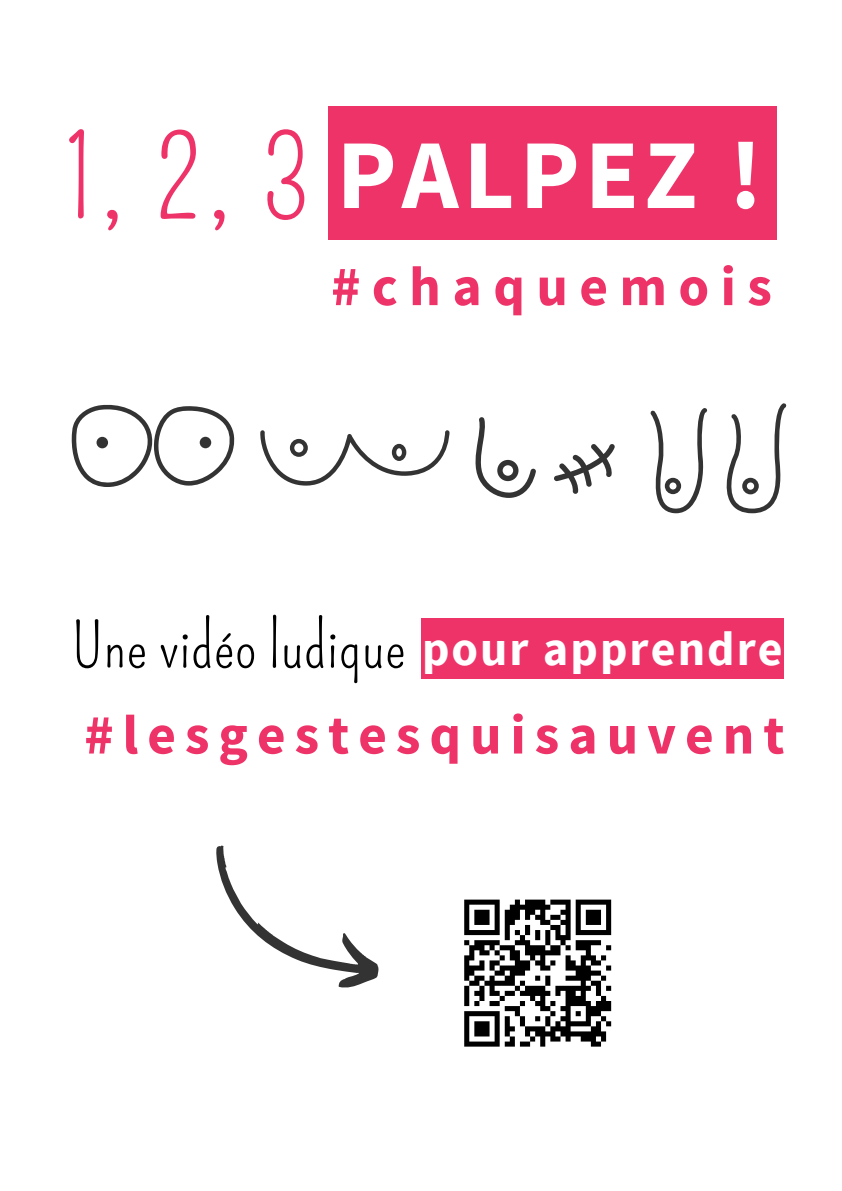
<style>
.page{position:relative;width:842px;height:1191px;background:#fff}
.page>*{position:absolute;margin:0;border:0;box-sizing:border-box;transform-origin:0 0}
.t1{font:112.8px "Pompiere";color:#ee3369}
.t2{font:700 98.8px "Source Sans Pro";letter-spacing:.055em;color:#fff}
.t3{font:61.3px "Pompiere";letter-spacing:.01em;color:#000}
.t4{font:700 55.4px "Source Sans Pro";letter-spacing:.16em;color:#ee3369}
.t5{font:700 55.4px "Source Sans Pro";letter-spacing:.205em;color:#ee3369}
.t6{font:700 48px "Source Sans Pro";letter-spacing:.045em;color:#fff}
</style>
<div class="page">
<svg style="left:216px;top:845px;width:163px;height:143px"></svg>
<svg style="left:464px;top:899px;width:148px;height:148px"></svg>
<svg style="left:260px;top:430px;width:189px;height:55px"></svg>
<svg style="left:650px;top:408px;width:57px;height:105px"></svg>
<svg style="left:726px;top:403px;width:60px;height:110px"></svg>
<svg style="left:554px;top:444px;width:61px;height:50px"></svg>
<svg style="left:475px;top:417px;width:61px;height:81px"></svg>
<svg style="left:71px;top:404px;width:164px;height:83px"></svg>
<div style="left:328px;top:106px;width:448px;height:133px;background:#ee3369"></div>
<div style="left:421px;top:618px;width:363px;height:60px;background:#ee3369"></div>
<h1 class="t1" style="left:64px;top:113px;width:249px">1,2,3</h1>
<h2 class="t2" style="left:337px;top:111px;width:427px">PALPEZ !</h2>
<p class="t5" style="left:331px;top:250px;width:442px">#chaquemois</p>
<p class="t3" style="left:72px;top:610px;width:336px">Une vidéo ludique</p>
<p class="t6" style="left:422px;top:618px;width:362px">pour apprendre</p>
<p class="t4" style="left:84px;top:699px;width:702px">#lesgestesquisauvent</p>
</div>
